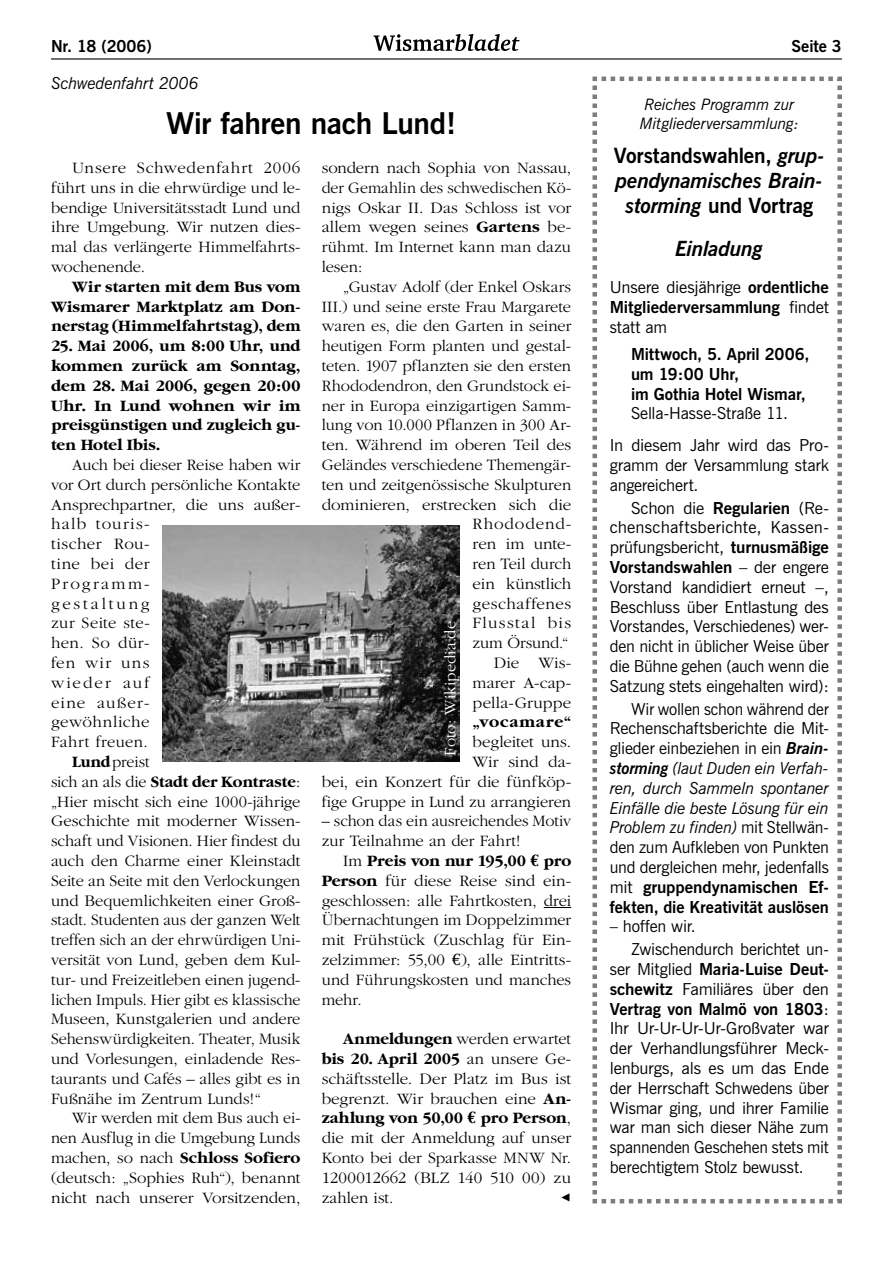
<style>
.page{position:relative;width:893px;height:1263px;background:#fff}
.page>*{position:absolute;margin:0;border:0;box-sizing:border-box;transform-origin:0 0}
.t1{font:700 30px "News Gothic BT";letter-spacing:-.01em;color:#000}
.t2{font:italic 700 21px/25.2px "News Gothic BT";letter-spacing:-.015em;color:#000;text-align:center}
.t3{font:300 16.5px/19.8px "Garamond";letter-spacing:-.005em;color:#000;text-align:justify}
.t4{font:16.5px/19.8px "News Gothic BT";letter-spacing:-.01em;color:#000}
.t5{font:700 16.5px/19.8px "Garamond";color:#000;text-align:justify}
.t6{font:700 16.5px/19.8px "News Gothic BT";letter-spacing:-.005em;color:#000;text-align:justify}
.t7{font:300 16.5px "Garamond";letter-spacing:.025em;color:#000}
.t8{font:300 16.5px "Garamond";letter-spacing:.07em;color:#000}
.t9{font:italic 16.5px "News Gothic BT";letter-spacing:-.02em;color:#000}
.t10{font:300 16.5px "Garamond";color:#fff}
.t11{font:300 16.5px "Garamond";letter-spacing:.16em;color:#000}
.t12{font:300 16.5px "Garamond";letter-spacing:.065em;color:#000}
.t13{font:700 16.5px "Garamond";letter-spacing:.05em;color:#000}
.t14{font:300 16.5px "Garamond";letter-spacing:.13em;color:#000}
.t15{font:300 16.5px "Garamond";letter-spacing:.115em;color:#000}
.t16{font:16.5px "FF Dingbests";color:#000}
.t17{font:italic 15.75px/18.9px "News Gothic BT";letter-spacing:-.02em;color:#000}
.s1{font-weight:700}
.s2{font-weight:300}
.s3{font-family:"Euro Serif";font-weight:700}
.s4{font-family:"Euro Serif";font-weight:400}
.s5{font-style:normal}
.s6{font-weight:400}
.s7{font-weight:700;font-style:italic}
.s8{font-style:italic}
</style>
<div class="page">
<svg style="left:374px;top:34px;width:145px;height:17px"></svg>
<hr style="left:51px;top:58px;width:791px;height:2px;background:#000">
<svg style="left:544px;top:907px;width:27px;height:1px"></svg>
<svg style="left:592px;top:76px;width:250px;height:1128px"></svg>
<img style="left:162px;top:526px;width:298px;height:235px">
<p class="t6" style="left:51px;top:36px;width:102px">Nr. 18 (2006)</p>
<p class="t6" style="left:792px;top:36px;width:52px">Seite 3</p>
<p class="t9" style="left:51px;top:73px;width:149px">Schwedenfahrt 2006</p>
<h1 class="t1" style="left:166px;top:105px;width:292px">Wir fahren nach Lund!</h1>
<p class="t3" style="left:51px;top:158px;width:251px;text-indent:21px">Unsere Schwedenfahrt 2006 führt uns in die ehrwürdige und le&shy;bendige Universitätsstadt Lund und ihre Umgebung. Wir nutzen dies&shy;mal das verlängerte Himmelfahrts&shy;wochenende.</p>
<p class="t5" style="left:51px;top:277px;width:251px;text-indent:21px">Wir starten mit dem Bus vom Wismarer Marktplatz am Don&shy;nerstag (Himmelfahrtstag), dem</p>
<p class="t5" style="left:51px;top:336px;width:251px">25. Mai 2006, um 8:00 Uhr, und kommen zurück am Sonntag, dem 28. Mai 2006, gegen 20:00<br>Uhr. In Lund wohnen wir im preisgünstigen und zugleich gu&shy;ten Hotel Ibis.</p>
<p class="t3" style="left:72px;top:455px;width:230px">Auch bei dieser Reise haben wir</p>
<p class="t3" style="left:51px;top:475px;width:251px">vor Ort durch persönliche Kontakte</p>
<p class="t3" style="left:51px;top:495px;width:251px">Ansprechpartner, die uns außer-</p>
<p class="t8" style="left:51px;top:515px;width:100px">halb touris-</p>
<p class="t7" style="left:51px;top:535px;width:100px">tischer Rou-</p>
<p class="t7" style="left:51px;top:555px;width:100px">tine bei der</p>
<p class="t14" style="left:51px;top:575px;width:100px">Programm-</p>
<p class="t11" style="left:51px;top:594px;width:100px">gestaltung</p>
<p class="t7" style="left:51px;top:614px;width:100px">zur Seite ste-</p>
<p class="t3" style="left:51px;top:633px;width:100px">hen. So dür-</p>
<p class="t8" style="left:51px;top:654px;width:100px">fen wir uns</p>
<p class="t15" style="left:51px;top:674px;width:100px">wieder auf</p>
<p class="t12" style="left:51px;top:693px;width:100px">eine außer-</p>
<p class="t7" style="left:51px;top:713px;width:100px">gewöhnliche</p>
<p class="t7" style="left:51px;top:733px;width:98px">Fahrt freuen.</p>
<p class="t3" style="left:72px;top:752px;width:79px"><span class="s1">Lund</span> preist</p>
<p class="t5" style="left:51px;top:772px;width:251px"><span class="s2">sich an als die</span> Stadt der Kontraste<span class="s2">:</span></p>
<p class="t3" style="left:51px;top:792px;width:251px">„Hier mischt sich eine 1000-jährige</p>
<p class="t3" style="left:51px;top:811px;width:251px">Geschichte mit moderner Wissen-</p>
<p class="t3" style="left:51px;top:831px;width:251px">schaft und Visionen. Hier findest du</p>
<p class="t3" style="left:51px;top:851px;width:251px">auch den Charme einer Kleinstadt</p>
<p class="t3" style="left:51px;top:871px;width:251px">Seite an Seite mit den Verlockungen</p>
<p class="t3" style="left:51px;top:891px;width:251px">und Bequemlichkeiten einer Groß-</p>
<p class="t3" style="left:51px;top:910px;width:251px">stadt. Studenten aus der ganzen Welt</p>
<p class="t3" style="left:51px;top:930px;width:251px">treffen sich an der ehrwürdigen Uni-</p>
<p class="t3" style="left:51px;top:950px;width:251px">versität von Lund, geben dem Kul-</p>
<p class="t3" style="left:51px;top:970px;width:251px">tur- und Freizeitleben einen jugend-</p>
<p class="t3" style="left:51px;top:990px;width:251px">lichen Impuls. Hier gibt es klassische</p>
<p class="t3" style="left:51px;top:1009px;width:251px">Museen, Kunstgalerien und andere</p>
<p class="t3" style="left:51px;top:1029px;width:251px">Sehenswürdigkeiten. Theater, Musik</p>
<p class="t3" style="left:51px;top:1049px;width:251px">und Vorlesungen, einladende Res-</p>
<p class="t3" style="left:51px;top:1069px;width:251px">taurants und Cafés – alles gibt es in</p>
<p class="t3" style="left:51px;top:1089px;width:211px">Fußnähe im Zentrum Lunds!“</p>
<p class="t3" style="left:72px;top:1108px;width:230px">Wir werden mit dem Bus auch ei-</p>
<p class="t3" style="left:51px;top:1128px;width:251px">nen Ausflug in die Umgebung Lunds</p>
<p class="t5" style="left:51px;top:1148px;width:251px"><span class="s2">machen, so nach</span> Schloss Sofiero</p>
<p class="t3" style="left:51px;top:1168px;width:251px">(deutsch: „Sophies Ruh“), benannt</p>
<p class="t3" style="left:51px;top:1188px;width:251px">nicht nach unserer Vorsitzenden,</p>
<p class="t3" style="left:322px;top:158px;width:251px">sondern nach Sophia von Nassau, der Gemahlin des schwedischen Kö&shy;nigs Oskar II. Das Schloss ist vor allem wegen seines <span class="s1">Gartens</span> be&shy;rühmt. Im Internet kann man dazu lesen:</p>
<p class="t3" style="left:322px;top:277px;width:251px;text-align:right">„Gustav Adolf (der Enkel Oskars<br>III.) und seine erste Frau Margarete waren es, die den Garten in seiner heutigen Form planten und gestal&shy;teten. 1907 pflanzten sie den ersten<br>Rhododendron, den Grundstock ei&shy;ner in Europa einzigartigen Samm&shy;lung von 10.000 Pflanzen in 300 Ar&shy;ten. Während im oberen Teil des<br>Geländes verschiedene Themengär&shy;ten und zeitgenössische Skulpturen dominieren, erstrecken sich die<br>Rhododend-<br>ren im unte-<br>ren Teil durch<br>ein künstlich<br>geschaffenes<br>Flusstal bis<br>zum Örsund.“<br>Die Wis-<br>marer A-cap-<br>pella-Gruppe</p>
<p class="t13" style="left:473px;top:713px;width:100px">„vocamare“</p>
<p class="t3" style="left:322px;top:732px;width:251px;text-align:right">begleitet uns.<br>Wir sind da-<br>bei, ein Konzert für die fünfköp&shy;fige Gruppe in Lund zu arrangieren</p>
<p class="t3" style="left:322px;top:811px;width:251px">– schon das ein ausreichendes Motiv zur Teilnahme an der Fahrt!</p>
<p class="t3" style="left:322px;top:851px;width:251px;text-indent:21px">Im <span class="s1">Preis von nur 195,00</span> <span class="s3">€</span> <span class="s1">pro Person</span> für diese Reise sind ein&shy;geschlossen: alle Fahrtkosten, drei Übernachtungen im Doppelzimmer mit Frühstück (Zuschlag für Ein&shy;zelzimmer: 55,00 <span class="s4">€</span>), alle Eintritts&shy;und Führungskosten und manches mehr.</p>
<p class="t3" style="left:322px;top:1029px;width:251px;text-indent:21px"><span class="s1">Anmeldungen</span> werden erwartet <span class="s1">bis 20. April 2005</span> an unsere Ge&shy;schäftsstelle. Der Platz im Bus ist begrenzt. Wir brauchen eine <span class="s1">An&shy;zahlung von 50,00</span> <span class="s3">€</span> <span class="s1">pro Person</span>, die mit der Anmeldung auf unser Konto bei der Sparkasse MNW Nr.<br>1200012662 (BLZ 140 510 00) zu zahlen ist.</p>
<p class="t10" style="left:441px;top:755px;width:136px;rotate:-90deg">Foto: Wikipedia.de</p>
<p class="t16" style="left:560px;top:1188px;width:13px">&lt;</p>
<p class="t17" style="left:640px;top:95px;width:161px">Reiches Programm zur<br>Mitgliederversammlung:</p>
<p class="t2" style="left:614px;top:142px;width:212px"><span class="s5">Vorstandswahlen,</span> grup&shy;pendynamisches Brain&shy;storming <span class="s5">und Vortrag</span></p>
<p class="t2" style="left:676px;top:236px;width:89px">Einladung</p>
<p class="t6" style="left:610px;top:277px;width:221px"><span class="s6">Unsere diesjährige</span> ordentliche Mitgliederversammlung <span class="s6">findet statt am</span></p>
<p class="t6" style="left:631px;top:344px;width:180px;text-align:left">Mittwoch, 5. April 2006, um 19:00 Uhr,<br>im Gothia Hotel Wismar,</p>
<p class="t4" style="left:610px;top:397px;width:221px;line-height:31.8px;text-indent:21px">Sella-Hasse-Straße 11.<br>In diesem Jahr wird das Pro-</p>
<p class="t4" style="left:610px;top:455px;width:221px">gramm der Versammlung stark angereichert.</p>
<p class="t4" style="left:610px;top:498px;width:221px;text-align:justify;text-indent:21px">Schon die <span class="s1">Regularien</span> (Re&shy;chenschaftsberichte, Kassen&shy;prüfungsbericht, <span class="s1">turnusmäßige Vorstandswahlen</span> – der engere Vorstand kandidiert erneut –, Beschluss über Entlastung des Vorstandes, Verschiedenes) wer&shy;den nicht in üblicher Weise über die Bühne gehen (auch wenn die Satzung stets eingehalten wird):</p>
<p class="t4" style="left:610px;top:699px;width:221px;text-align:justify;text-indent:21px">Wir wollen schon während der Rechenschaftsberichte die Mit&shy;glieder einbeziehen in ein <span class="s7">Brain&shy;storming</span> <span class="s8">(laut Duden ein Verfah&shy;ren, durch Sammeln spontaner Einfälle die beste Lösung für ein Problem zu finden)</span> mit Stellwän&shy;den zum Aufkleben von Punkten und dergleichen mehr, jedenfalls mit <span class="s1">gruppendynamischen Ef&shy;fekten, die Kreativität auslösen</span></p>
<p class="t4" style="left:631px;top:915px;width:199px;line-height:22.8px;text-indent:-21px">– hoffen wir.<br>Zwischendurch berichtet un-</p>
<p class="t4" style="left:610px;top:959px;width:221px;text-align:justify">ser Mitglied <span class="s1">Maria-Luise Deut&shy;schewitz</span> Familiäres über den <span class="s1">Vertrag von Malmö von 1803</span>:<br>Ihr Ur-Ur-Ur-Ur-Großvater war der Verhandlungsführer Meck&shy;lenburgs, als es um das Ende der Herrschaft Schwedens über Wismar ging, und ihrer Familie war man sich dieser Nähe zum spannenden Geschehen stets mit berechtigtem Stolz bewusst.</p>
</div>
